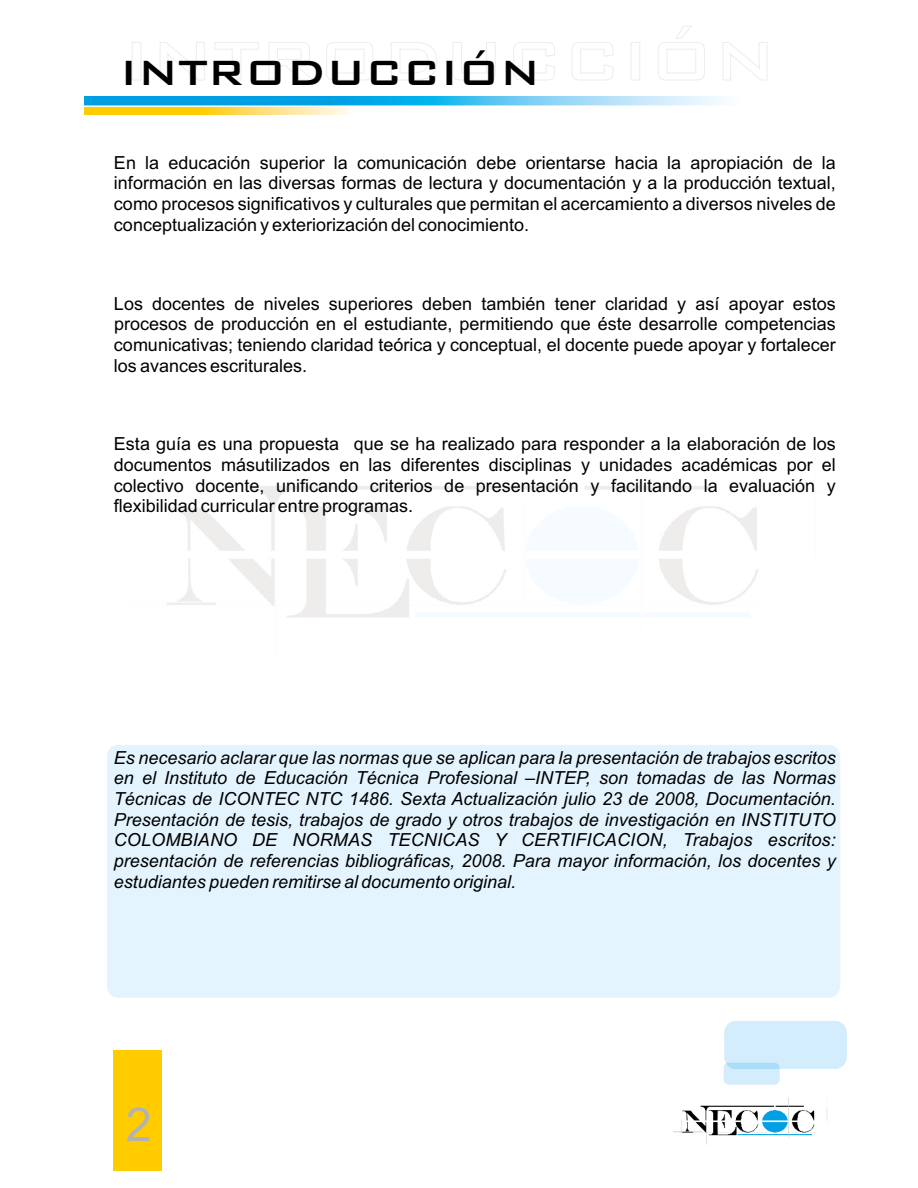
<style>
.page{position:relative;width:918px;height:1188px;background:#fff}
.page>*{position:absolute;margin:0;border:0;box-sizing:border-box;transform-origin:0 0}
.t1{font:500 46.8px "Bank Gothic BT";color:#000}
.t2{font:46.8px "Arial";color:#b3b2b2}
.t3{font:18px/20.7px "Arial";color:#000;text-align:justify}
.t4{font:italic 18px/20.7px "Arial";color:#000;text-align:justify}
</style>
<div class="page">
<div style="left:113px;top:1050px;width:49px;height:121px;background:#fc0"></div>
<img style="left:674px;top:1097px;width:153px;height:47px">
<div style="left:132px;top:42px;width:9px;height:38px;border:1px solid #ededed"></div>
<svg style="left:160px;top:42px;width:45px;height:38px"></svg>
<svg style="left:215px;top:42px;width:44px;height:38px"></svg>
<svg style="left:269px;top:42px;width:45px;height:38px"></svg>
<svg style="left:326px;top:42px;width:47px;height:38px"></svg>
<svg style="left:391px;top:42px;width:46px;height:38px"></svg>
<svg style="left:453px;top:42px;width:43px;height:38px"></svg>
<svg style="left:513px;top:42px;width:42px;height:38px"></svg>
<svg style="left:572px;top:42px;width:41px;height:38px"></svg>
<div style="left:631px;top:42px;width:9px;height:38px;border:1px solid #ededed"></div>
<svg style="left:658px;top:26px;width:47px;height:54px"></svg>
<svg style="left:723px;top:42px;width:44px;height:38px"></svg>
<img style="left:84px;top:97px;width:639px;height:9px">
<img style="left:84px;top:108px;width:265px;height:6px">
<img style="left:723px;top:1063px;width:57px;height:22px">
<h1 class="t1" style="left:120px;top:38px;width:422px">INTRODUCCIÓN</h1>
<p class="t3" style="left:114px;top:154px;width:723px">En la educación superior la comunicación debe orientarse hacia la apropiación de la información en las diversas formas de lectura y documentación y a la producción textual, como procesos significativos y culturales que permitan el acercamiento a diversos niveles de conceptualización y exteriorización del conocimiento.</p>
<p class="t3" style="left:114px;top:295px;width:723px">Los docentes de niveles superiores deben también tener claridad y así apoyar estos procesos de producción en el estudiante, permitiendo que éste desarrolle competencias comunicativas; teniendo claridad teórica y conceptual, el docente puede apoyar y fortalecer los avances escriturales.</p>
<p class="t3" style="left:114px;top:435px;width:723px">Esta guía es una propuesta que se ha realizado para responder a la elaboración de los documentos másutilizados en las diferentes disciplinas y unidades académicas por el colectivo docente, unificando criterios de presentación y facilitando la evaluación y flexibilidad curricular entre programas.</p>
<p class="t4" style="left:114px;top:749px;width:725px">Es necesario aclarar que las normas que se aplican para la presentación de trabajos escritos en el Instituto de Educación Técnica Profesional –INTEP, son tomadas de las Normas Técnicas de ICONTEC NTC 1486. Sexta Actualización julio 23 de 2008, Documentación.<br>Presentación de tesis, trabajos de grado y otros trabajos de investigación en INSTITUTO COLOMBIANO DE NORMAS TECNICAS Y CERTIFICACION, Trabajos escritos: presentación de referencias bibliográficas, 2008. Para mayor información, los docentes y estudiantes pueden remitirse al documento original.</p>
<h1 class="t2" style="left:126px;top:1094px;width:28px">2</h1>
</div>
